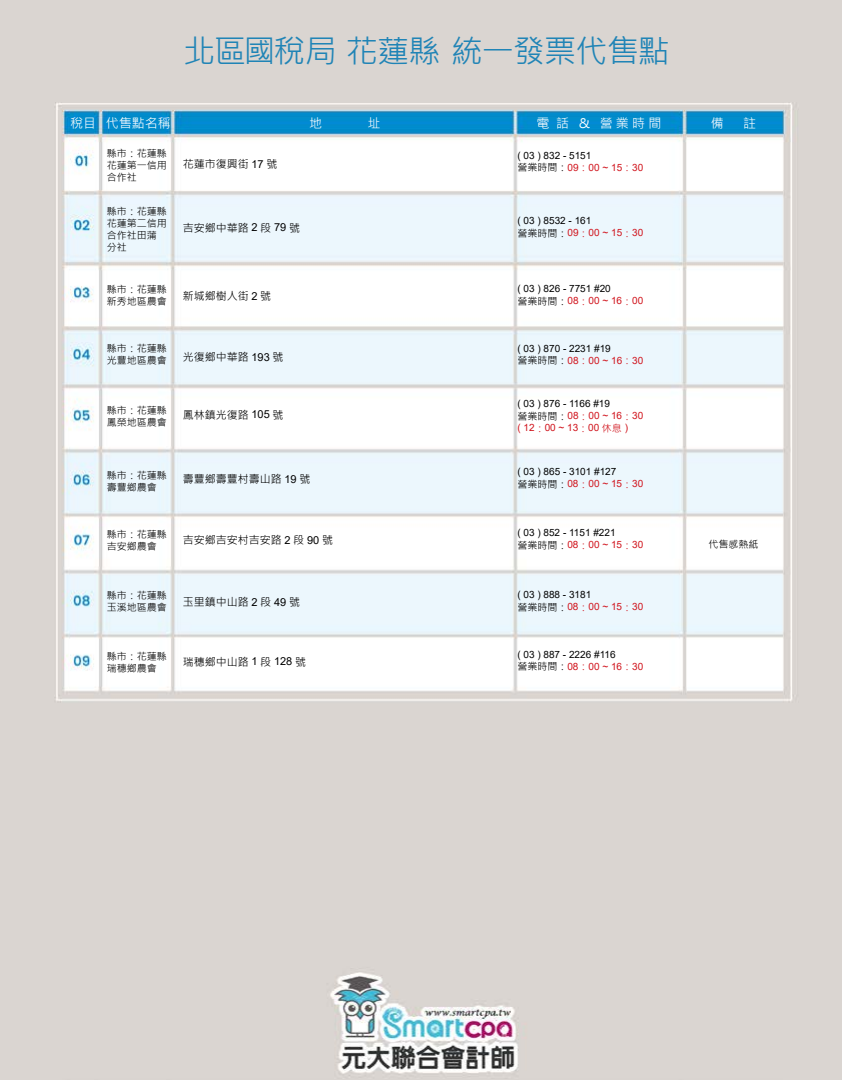
<style>
.page{position:relative;width:842px;height:1080px;background:#fff}
.page>*{position:absolute;margin:0;border:0;box-sizing:border-box;transform-origin:0 0}
.t1{font:32px "Microsoft Jheng Hei";letter-spacing:-.025em;color:#2084b6}
.t2{font:13px "Microsoft Jheng Hei";color:#fff}
.t3{font:11px "Microsoft Jheng Hei";color:#000}
.t4{font:10px/12px "Arial";color:#000}
.t5{font:10px/12px "Microsoft Jheng Hei";color:#000}
.t6{font:10px/12px "Arial";color:#d0121b}
.s1{font-family:"Microsoft Jheng Hei"}
.s2{color:#d0121b}
.s3{font-family:"Microsoft Jheng Hei";color:#d0121b}
.s4{font-family:"Arial"}
.s5{color:#000}
.s6{font-family:"Microsoft Jheng Hei";color:#000}
</style>
<div class="page">
<img style="left:0;top:0;width:842px;height:1080px">
<h1 class="t1" style="left:183px;top:31px;width:488px">北區國稅局 花蓮縣 統一發票代售點</h1>
<h2 class="t2" style="left:70px;top:115px;width:102px">稅目 代售點名稱</h2>
<h2 class="t2" style="left:711px;top:115px;width:14px">備</h2>
<h2 class="t2" style="left:743px;top:115px;width:14px">註</h2>
<p class="t4" style="left:517px;top:149px;width:127px">( 03 ) 832 - 5151<br><span class="s1">營業時間：</span><span class="s2">09</span><span class="s3">：</span><span class="s2">00 ~ 15</span><span class="s3">：</span><span class="s2">30</span></p>
<h2 class="t2" style="left:309px;top:115px;width:14px">地</h2>
<h2 class="t2" style="left:368px;top:115px;width:14px">址</h2>
<h2 class="t2" style="left:537px;top:115px;width:126px">電 話 &amp; 營 業 時 間</h2>
<p class="t5" style="left:107px;top:147px;width:62px;text-align:justify">縣市：花蓮縣花蓮第一信用合作社</p>
<p class="t3" style="left:183px;top:157px;width:96px">花蓮市復興街 <span class="s4">17</span> 號</p>
<p class="t5" style="left:107px;top:205px;width:62px">縣市：花蓮縣花蓮第二信用合作社田蒲分社</p>
<p class="t3" style="left:183px;top:221px;width:119px">吉安鄉中華路 <span class="s4">2</span> 段 <span class="s4">79</span> 號</p>
<p class="t4" style="left:517px;top:215px;width:127px">( 03 ) 8532 - 161<br><span class="s1">營業時間：</span><span class="s2">09</span><span class="s3">：</span><span class="s2">00 ~ 15</span><span class="s3">：</span><span class="s2">30</span></p>
<p class="t5" style="left:107px;top:284px;width:62px">縣市：花蓮縣新秀地區農會</p>
<p class="t3" style="left:183px;top:289px;width:90px">新城鄉樹人街 <span class="s4">2</span> 號</p>
<p class="t4" style="left:517px;top:283px;width:127px">( 03 ) 826 - 7751 #20<br><span class="s1">營業時間：</span><span class="s2">08</span><span class="s3">：</span><span class="s2">00 ~ 16</span><span class="s3">：</span><span class="s2">00</span></p>
<p class="t5" style="left:107px;top:343px;width:61px">縣市：花蓮縣光豐地區農會</p>
<p class="t3" style="left:183px;top:350px;width:102px">光復鄉中華路 <span class="s4">193</span> 號</p>
<p class="t4" style="left:517px;top:342px;width:127px">( 03 ) 870 - 2231 #19<br><span class="s1">營業時間：</span><span class="s2">08</span><span class="s3">：</span><span class="s2">00 ~ 16</span><span class="s3">：</span><span class="s2">30</span></p>
<p class="t5" style="left:107px;top:405px;width:62px">縣市：花蓮縣鳳榮地區農會</p>
<p class="t3" style="left:183px;top:408px;width:102px">鳳林鎮光復路 <span class="s4">105</span> 號</p>
<p class="t6" style="left:517px;top:398px;width:127px"><span class="s5">( 03 ) 876 - 1166 #19<br></span><span class="s6">營業時間：</span>08<span class="s1">：</span>00 ~ 16<span class="s1">：</span>30 ( 12<span class="s1">：</span>00 ~ 13<span class="s1">：</span>00 <span class="s1">休息</span> )</p>
<p class="t5" style="left:107px;top:469px;width:62px">縣市：花蓮縣壽豐鄉農會</p>
<p class="t5" style="left:107px;top:529px;width:62px">縣市：花蓮縣吉安鄉農會</p>
<p class="t5" style="left:107px;top:589px;width:62px">縣市：花蓮縣玉溪地區農會</p>
<p class="t5" style="left:107px;top:651px;width:62px">縣市：花蓮縣瑞穗鄉農會</p>
<p class="t3" style="left:183px;top:472px;width:129px">壽豐鄉壽豐村壽山路 <span class="s4">19</span> 號</p>
<p class="t3" style="left:183px;top:533px;width:152px">吉安鄉吉安村吉安路 <span class="s4">2</span> 段 <span class="s4">90</span> 號</p>
<p class="t3" style="left:183px;top:595px;width:119px">玉里鎮中山路 <span class="s4">2</span> 段 <span class="s4">49</span> 號</p>
<p class="t3" style="left:183px;top:655px;width:125px">瑞穗鄉中山路 <span class="s4">1</span> 段 <span class="s4">128</span> 號</p>
<p class="t4" style="left:517px;top:466px;width:127px">( 03 ) 865 - 3101 #127<br><span class="s1">營業時間：</span><span class="s2">08</span><span class="s3">：</span><span class="s2">00 ~ 15</span><span class="s3">：</span><span class="s2">30</span></p>
<p class="t4" style="left:517px;top:527px;width:127px">( 03 ) 852 - 1151 #221<br><span class="s1">營業時間：</span><span class="s2">08</span><span class="s3">：</span><span class="s2">00 ~ 15</span><span class="s3">：</span><span class="s2">30</span></p>
<p class="t4" style="left:517px;top:589px;width:127px">( 03 ) 888 - 3181<br><span class="s1">營業時間：</span><span class="s2">08</span><span class="s3">：</span><span class="s2">00 ~ 15</span><span class="s3">：</span><span class="s2">30</span></p>
<p class="t4" style="left:517px;top:648px;width:127px">( 03 ) 887 - 2226 #116<br><span class="s1">營業時間：</span><span class="s2">08</span><span class="s3">：</span><span class="s2">00 ~ 16</span><span class="s3">：</span><span class="s2">30</span></p>
<p class="t5" style="left:708px;top:539px;width:51px">代售感熱紙</p>
</div>
